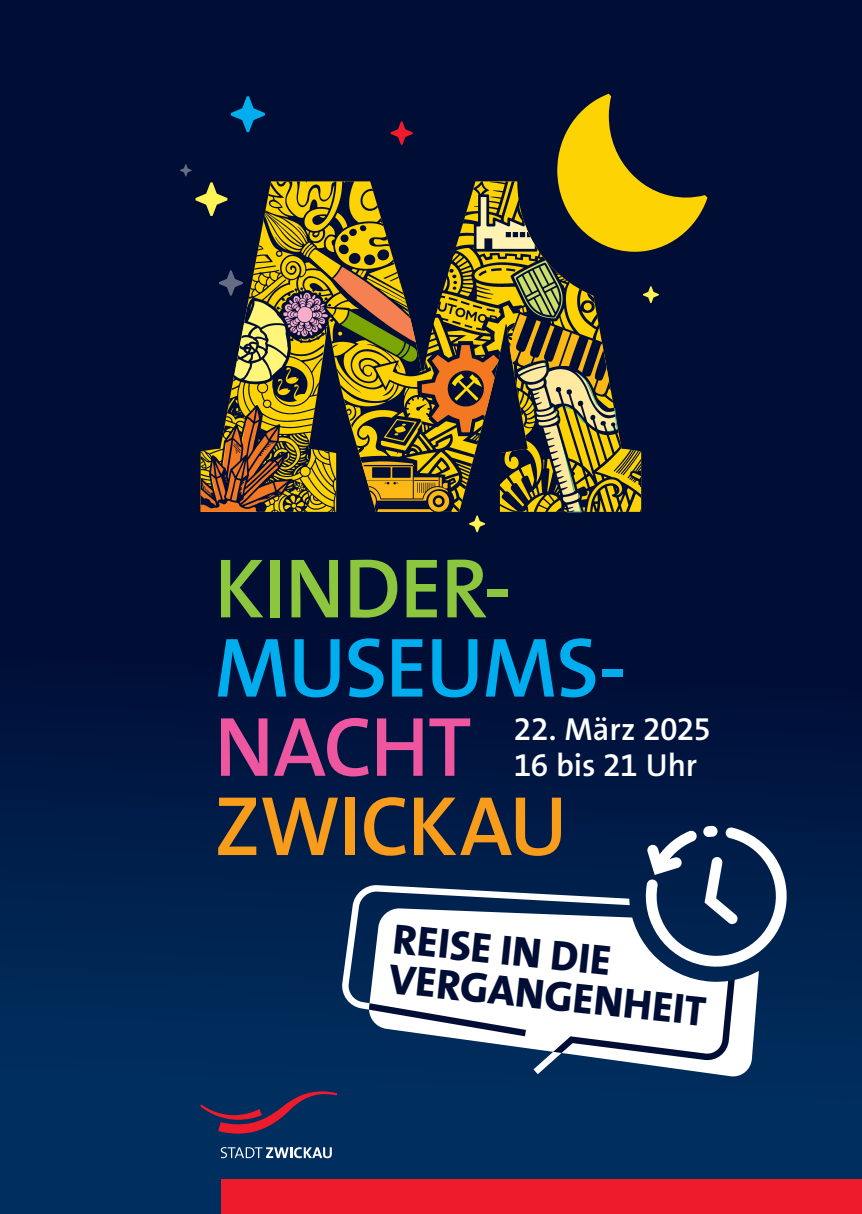
<style>
.page{position:relative;width:862px;height:1214px;background:#fff}
.page>*{position:absolute;margin:0;border:0;box-sizing:border-box;transform-origin:0 0}
.t1{font:600 85px "The Sans B W6";letter-spacing:-.02em;color:#00aeef}
.t2{font:600 85px "The Sans B W6";letter-spacing:-.015em;color:#8bc63e}
.t3{font:600 85px "The Sans B W6";letter-spacing:-.015em;color:#f89c1c}
.t4{font:600 85px "The Sans B W6";letter-spacing:-.02em;color:#ef56a0}
.t5{font:800 42.6px/40.2px "The Sans B W8";color:#000d34}
.t6{font:600 32px/36px "The Sans B W6";letter-spacing:-.01em;color:#fff}
</style>
<div class="page">
<div style="left:0;top:0;width:862px;height:1213px;background:linear-gradient(to bottom,#000328,#002a59)"></div>
<svg style="left:231px;top:96px;width:34px;height:36px"></svg>
<svg style="left:195px;top:182px;width:6px;height:34px"></svg>
<svg style="left:180px;top:164px;width:12px;height:12px"></svg>
<svg style="left:333px;top:94px;width:374px;height:438px;background:#1d232e"></svg>
<img style="left:201px;top:181px;width:440px;height:331px">
<div style="left:221px;top:1179px;width:641px;height:34px;background:#ee1b2d"></div>
<svg style="left:200px;top:1091px;width:137px;height:42px;background:#2e2a54"></svg>
<svg style="left:221px;top:1146px;width:111px;height:12px"></svg>
<svg style="left:337px;top:880px;width:407px;height:200px"></svg>
<svg style="left:368px;top:907px;width:394px;height:170px"></svg>
<svg style="left:368px;top:908px;width:376px;height:169px"></svg>
<svg style="left:627px;top:806px;width:179px;height:178px"></svg>
<h1 class="t2" style="left:214px;top:534px;width:298px">KINDER-</h1>
<h1 class="t1" style="left:214px;top:613px;width:413px">MUSEUMS-</h1>
<h1 class="t4" style="left:214px;top:692px;width:259px">NACHT</h1>
<h1 class="t3" style="left:214px;top:771px;width:355px">ZWICKAU</h1>
<p class="t6" style="left:514px;top:711px;width:199px">22. März 2025<br>16 bis 21 Uhr</p>
<p class="t5" style="left:395px;top:918px;width:320px;rotate:6deg">REISE IN DIE<br>VERGANGENHEIT</p>
</div>
